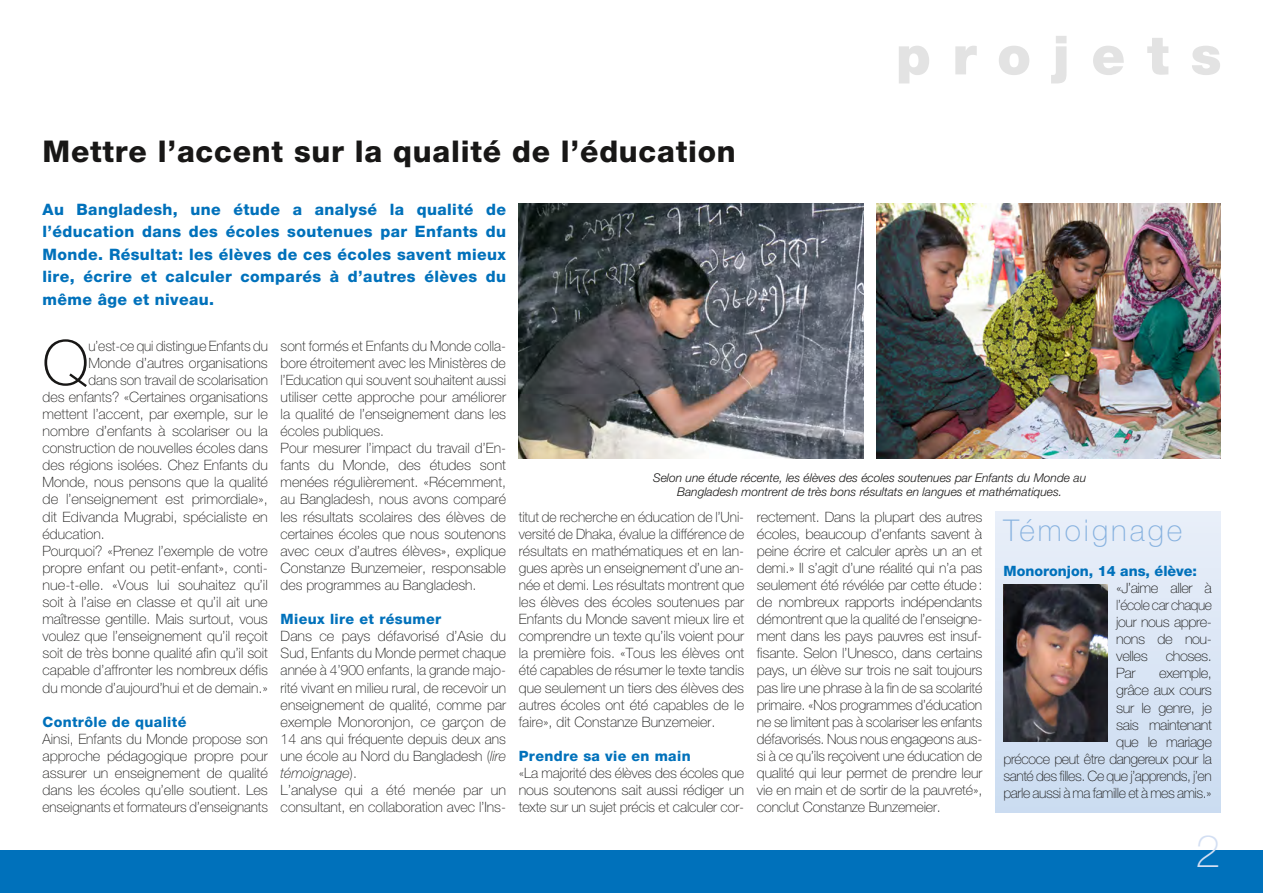
<style>
.page{position:relative;width:1263px;height:893px;background:#fff}
.page>*{position:absolute;margin:0;border:0;box-sizing:border-box;transform-origin:0 0}
.t1{font:100 62.1px "Helvetica Neue LT Pro";color:#181716}
.t2{font:900 54px "Helvetica Neue LT Pro";letter-spacing:.4em;color:#e3e3e3}
.t3{font:100 45px "Helvetica Neue LT Pro";color:#d3dff3}
.t4{font:800 30px "Helvetica Neue LT Pro";letter-spacing:.025em;color:#181716}
.t5{font:100 30px "Helvetica Neue LT Pro";letter-spacing:.1em;color:#86b1df}
.t6{font:800 15.75px/22.5px "Helvetica Neue LT Pro";letter-spacing:.025em;color:#0071bb;text-align:justify}
.t7{font:100 14.25px/17.1px "Helvetica Neue LT Pro";color:#181716;text-align:justify}
.t8{font:100 14.25px/17.1px "Helvetica Neue LT Pro";letter-spacing:-.03em;color:#181716;text-align:right}
.t9{font:800 14.25px "Helvetica Neue LT Pro";letter-spacing:.025em;color:#0071bb}
.t10{font:800 14.25px "Helvetica Neue LT Pro";color:#0071bb}
.t11{font:italic 300 12px/14.4px "Helvetica Neue LT Pro";color:#181716;text-align:center}
.s1{font-style:italic}
</style>
<div class="page">
<div style="left:0;top:850px;width:1263px;height:43px;background:#0071bb"></div>
<img style="left:876px;top:203px;width:344px;height:256px">
<img style="left:519px;top:203px;width:344px;height:256px">
<div style="left:995px;top:511px;width:225px;height:301px;background:linear-gradient(to bottom,#e9eff9,#cbdcf1)"></div>
<img style="left:1003px;top:584px;width:105px;height:158px">
<h3 class="t4" style="left:43px;top:133px;width:695px">Mettre l’accent sur la qualité de l’éducation</h3>
<p class="t6" style="left:43px;top:198px;width:465px">Au Bangladesh, une étude a analysé la qualité de l’éducation dans des écoles soutenues par Enfants du Monde. Résultat: les élèves de ces écoles savent mieux lire, écrire et calculer comparés à d’autres élèves du même âge et niveau.</p>
<h2 class="t2" style="left:896px;top:23px;width:327px">projets</h2>
<h1 class="t1" style="left:43px;top:327px;width:48px">Q</h1>
<p class="t7" style="left:89px;top:337px;width:181px">u’est-ce qui distingue Enfants du</p>
<p class="t7" style="left:89px;top:354px;width:181px">Monde d’autres organisations</p>
<p class="t7" style="left:89px;top:371px;width:181px">dans son travail de scolarisation</p>
<p class="t7" style="left:43px;top:388px;width:227px">des enfants? «Certaines organisations</p>
<p class="t7" style="left:43px;top:405px;width:227px">mettent l’accent, par exemple, sur le</p>
<p class="t7" style="left:43px;top:422px;width:227px">nombre d’enfants à scolariser ou la</p>
<p class="t7" style="left:43px;top:439px;width:227px">construction de nouvelles écoles dans</p>
<p class="t7" style="left:43px;top:457px;width:227px">des régions isolées. Chez Enfants du</p>
<p class="t7" style="left:43px;top:474px;width:227px">Monde, nous pensons que la qualité</p>
<p class="t7" style="left:43px;top:491px;width:227px">de l’enseignement est primordiale»,</p>
<p class="t7" style="left:43px;top:508px;width:227px">dit Edivanda Mugrabi, spécialiste en</p>
<p class="t7" style="left:43px;top:525px;width:64px">éducation.</p>
<p class="t7" style="left:43px;top:542px;width:227px">Pourquoi? «Prenez l’exemple de votre</p>
<p class="t7" style="left:43px;top:559px;width:227px">propre enfant ou petit-enfant», conti-</p>
<p class="t7" style="left:43px;top:576px;width:227px">nue-t-elle. «Vous lui souhaitez qu’il</p>
<p class="t7" style="left:43px;top:593px;width:227px">soit à l’aise en classe et qu’il ait une</p>
<p class="t7" style="left:43px;top:610px;width:227px">maîtresse gentille. Mais surtout, vous</p>
<p class="t7" style="left:43px;top:628px;width:227px">voulez que l’enseignement qu’il reçoit</p>
<p class="t7" style="left:43px;top:645px;width:227px">soit de très bonne qualité afin qu’il soit</p>
<p class="t7" style="left:43px;top:662px;width:227px">capable d’affronter les nombreux défis</p>
<p class="t7" style="left:43px;top:679px;width:227px">du monde d’aujourd’hui et de demain.»</p>
<p class="t9" style="left:43px;top:713px;width:145px">Contrôle de qualité</p>
<p class="t7" style="left:43px;top:730px;width:227px">Ainsi, Enfants du Monde propose son approche pédagogique propre pour assurer un enseignement de qualité dans les écoles qu’elle soutient. Les enseignants et formateurs d’enseignants</p>
<p class="t7" style="left:281px;top:337px;width:227px;text-align:left">sont formés et Enfants du Monde colla&shy;bore étroitement avec les Ministères de l’Education qui souvent souhaitent aussi utiliser cette approche pour améliorer la qualité de l’enseignement dans les écoles publiques.<br>Pour mesurer l’impact du travail d’En&shy;fants du Monde, des études sont menées régulièrement. «Récemment, au Bangladesh, nous avons comparé les résultats scolaires des élèves de certaines écoles que nous soutenons avec ceux d’autres élèves», explique Constanze Bunzemeier, responsable des programmes au Bangladesh.</p>
<p class="t9" style="left:281px;top:611px;width:162px">Mieux lire et résumer</p>
<p class="t7" style="left:281px;top:628px;width:227px;text-align:left">Dans ce pays défavorisé d’Asie du Sud, Enfants du Monde permet chaque année à 4’900 enfants, la grande majo&shy;rité vivant en milieu rural, de recevoir un enseignement de qualité, comme par exemple Monoronjon, ce garçon de 14 ans qui fréquente depuis deux ans une école au Nord du Bangladesh (<span class="s1">lire témoignage</span>).<br>L’analyse qui a été menée par un consultant, en collaboration avec l’Ins-</p>
<p class="t11" style="left:653px;top:470px;width:435px">Selon une étude récente, les élèves des écoles soutenues par Enfants du Monde au<br>Bangladesh montrent de très bons résultats en langues et mathématiques.</p>
<p class="t7" style="left:519px;top:508px;width:227px">titut de recherche en éducation de l’Uni&shy;versité de Dhaka, évalue la différence de résultats en mathématiques et en lan&shy;gues après un enseignement d’une an&shy;née et demi. Les résultats montrent que les élèves des écoles soutenues par Enfants du Monde savent mieux lire et comprendre un texte qu’ils voient pour la première fois. «Tous les élèves ont été capables de résumer le texte tandis que seulement un tiers des élèves des autres écoles ont été capables de le faire», dit Constanze Bunzemeier.</p>
<p class="t9" style="left:519px;top:747px;width:173px">Prendre sa vie en main</p>
<p class="t7" style="left:519px;top:764px;width:227px">«La majorité des élèves des écoles que nous soutenons sait aussi rédiger un texte sur un sujet précis et calculer cor-</p>
<p class="t7" style="left:757px;top:508px;width:227px">rectement. Dans la plupart des autres écoles, beaucoup d’enfants savent à peine écrire et calculer après un an et demi.» Il s’agit d’une réalité qui n’a pas seulement été révélée par cette étude: de nombreux rapports indépendants démontrent que la qualité de l’enseigne&shy;ment dans les pays pauvres est insuf&shy;fisante. Selon l’Unesco, dans certains pays, un élève sur trois ne sait toujours pas lire une phrase à la fin de sa scolarité primaire. «Nos programmes d’éducation ne se limitent pas à scolariser les enfants défavorisés. Nous nous engageons aus&shy;si à ce qu’ils reçoivent une éducation de qualité qui leur permet de prendre leur vie en main et de sortir de la pauvreté», conclut Constanze Bunzemeier.</p>
<h3 class="t5" style="left:1003px;top:514px;width:180px">Témoignage</h3>
<p class="t10" style="left:1003px;top:562px;width:195px">Monoronjon, 14 ans, élève:</p>
<p class="t7" style="left:1116px;top:579px;width:97px">«J’aime aller à l’école car chaque jour nous appre&shy;nons de nou&shy;velles</p>
<p class="t7" style="left:1166px;top:648px;width:48px">choses.</p>
<p class="t8" style="left:1003px;top:665px;width:210px">exemple,<br>grâce aux cours<br>sur le genre, je<br>sais maintenant<br>que le mariage<br>précoce peut être dangereux pour la santé des filles. Ce que j’apprends, j’en parle aussi à ma famille et à mes amis.»</p>
<p class="t7" style="left:1116px;top:665px;width:21px">Par</p>
<h3 class="t3" style="left:1195px;top:825px;width:27px">2</h3>
</div>
